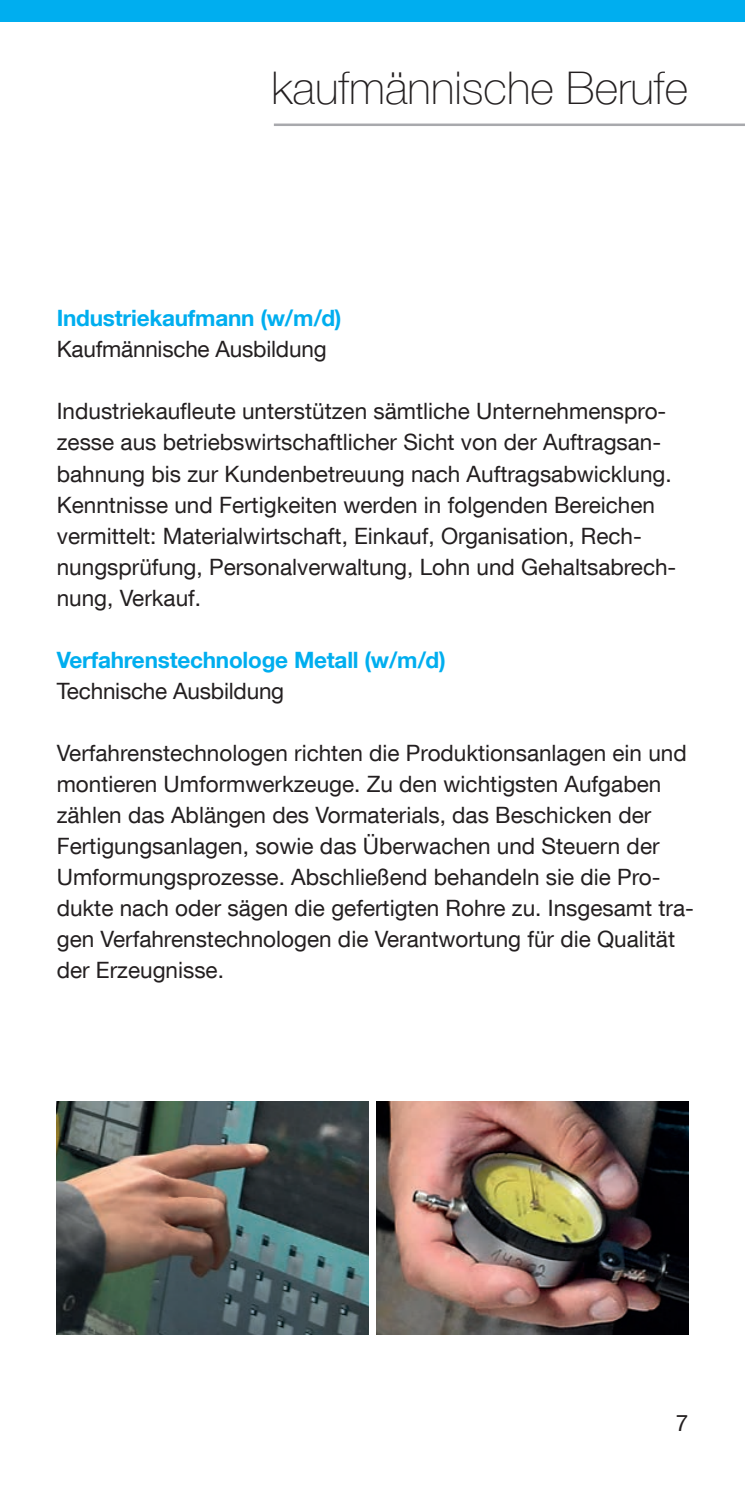
<style>
.page{position:relative;width:745px;height:1489px;background:#fff}
.page>*{position:absolute;margin:0;border:0;box-sizing:border-box;transform-origin:0 0}
.Seitenheadline_rechts{font:100 45px "Helvetica Neue LT Com";color:#231f20}
.Fließtext{font:22.5px/31px "Helvetica Neue LT Com";color:#231f20}
.Hervorhebung_cyan{font:700 22.5px "Helvetica Neue LT Com";letter-spacing:-.01em;color:#00aeef}
.Hervorhebung_cyan-2{font:22.5px "Helvetica Neue LT Com";letter-spacing:-.01em;color:#231f20}
</style>
<div class="page">
<hr style="left:274px;top:123px;width:470px;height:3px;background:#a8a9ad">
<div style="left:0;top:0;width:744px;height:21px;background:#00aeef"></div>
<img style="left:57px;top:1101px;width:312px;height:233px">
<img style="left:376px;top:1101px;width:311px;height:233px">
<p class="Seitenheadline_rechts" style="left:271px;top:62px;width:418px">kaufmännische Berufe</p>
<p class="Hervorhebung_cyan" style="left:57px;top:304px;width:286px">Industriekaufmann (w/m/d)</p>
<p class="Hervorhebung_cyan-2" style="left:57px;top:335px;width:271px">Kaufmännische Ausbildung</p>
<p class="Fließtext" style="left:57px;top:395px;width:620px">Industriekaufleute unterstützen sämtliche Unternehmenspro&shy;zesse aus betriebswirtschaftlicher Sicht von der Auftragsan&shy;bahnung bis zur Kundenbetreuung nach Auftragsabwicklung.<br>Kenntnisse und Fertigkeiten werden in folgenden Bereichen vermittelt: Materialwirtschaft, Einkauf, Organisation, Rech&shy;nungsprüfung, Personalverwaltung, Lohn und Gehaltsabrech&shy;nung, Verkauf.</p>
<p class="Hervorhebung_cyan" style="left:57px;top:645px;width:390px">Verfahrenstechnologe Metall (w/m/d)</p>
<p class="Hervorhebung_cyan-2" style="left:57px;top:676px;width:229px">Technische Ausbildung</p>
<p class="Fließtext" style="left:57px;top:736px;width:638px">Verfahrenstechnologen richten die Produktionsanlagen ein und montieren Umformwerkzeuge. Zu den wichtigsten Aufgaben zählen das Ablängen des Vormaterials, das Beschicken der Fertigungsanlagen, sowie das Überwachen und Steuern der Umformungsprozesse. Abschließend behandeln sie die Pro&shy;dukte nach oder sägen die gefertigten Rohre zu. Insgesamt tra&shy;gen Verfahrenstechnologen die Verantwortung für die Qualität der Erzeugnisse.</p>
<p class="Fließtext" style="left:675px;top:1406px;width:14px">7</p>
</div>
